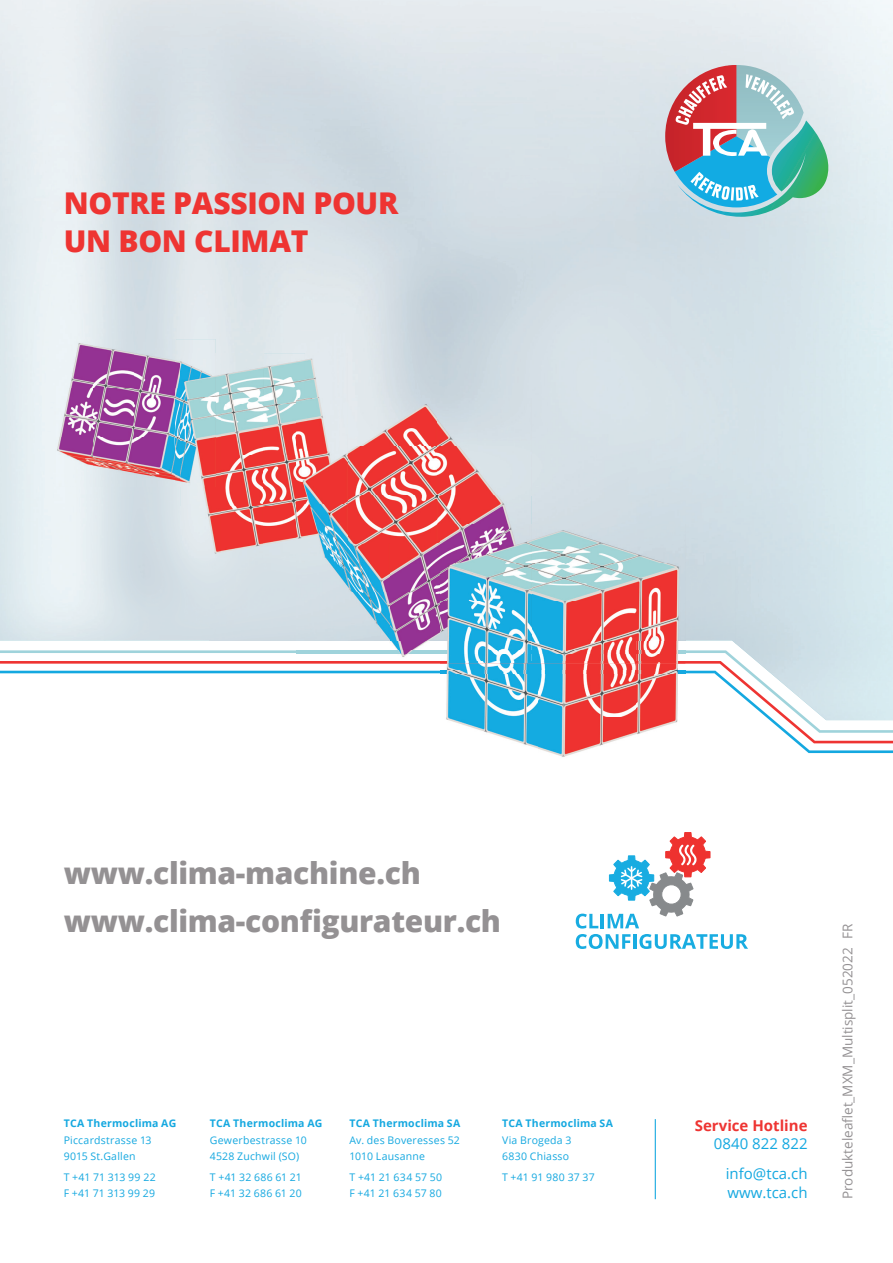
<style>
.page{position:relative;width:893px;height:1263px;background:#fff}
.page>*{position:absolute;margin:0;border:0;box-sizing:border-box;transform-origin:0 0}
.t1{font:800 30px/48.8px "Open Sans";letter-spacing:-.01em;color:#949193}
.t2{font:800 30px/37.5px "Open Sans";letter-spacing:-.01em;color:#ee3432}
.t3{font:15px/30.8px "Open Sans";color:#14a8e0;text-align:right}
.t4{font:700 15px "Open Sans";color:#ee3432}
.t5{font:13.5px "Open Sans";color:#949193}
.t6{font:10.5px/16.5px "Open Sans";letter-spacing:.02em;color:#14a8e0}
.t7{font:700 10.5px "Open Sans";letter-spacing:.02em;color:#14a8e0}
.t8{font:10.5px/16.5px "Open Sans";color:#14a8e0}
</style>
<div class="page">
<svg style="left:0;top:650px;width:893px;height:11px"></svg>
<svg style="left:0;top:661px;width:893px;height:10px"></svg>
<svg style="left:0;top:671px;width:893px;height:82px"></svg>
<hr style="left:655px;top:1119px;width:1px;height:80px;background:#14a8e0">
<svg style="left:665px;top:65px;width:170px;height:152px;background:#9fb4bb"></svg>
<svg style="left:576px;top:914px;width:22px;height:14px"></svg>
<hr style="left:601px;top:914px;width:3px;height:14px;background:#18ace1">
<svg style="left:576px;top:934px;width:54px;height:15px"></svg>
<hr style="left:633px;top:934px;width:3px;height:15px;background:#18ace1">
<svg style="left:639px;top:934px;width:109px;height:15px"></svg>
<svg style="left:608px;top:832px;width:102px;height:96px"></svg>
<img style="left:53px;top:339px;width:163px;height:49px">
<img style="left:53px;top:388px;width:127px;height:98px">
<img style="left:216px;top:353px;width:90px;height:51px">
<img style="left:306px;top:353px;width:42px;height:46px">
<img style="left:216px;top:404px;width:81px;height:51px">
<img style="left:180px;top:455px;width:117px;height:102px">
<img style="left:180px;top:353px;width:36px;height:133px">
<img style="left:297px;top:640px;width:143px;height:22px">
<img style="left:348px;top:399px;width:183px;height:145px">
<img style="left:297px;top:544px;width:143px;height:96px">
<img style="left:297px;top:650px;width:143px;height:3px">
<img style="left:297px;top:399px;width:51px;height:158px">
<img style="left:440px;top:525px;width:246px;height:232px">
<img style="left:440px;top:661px;width:246px;height:3px">
<img style="left:440px;top:661px;width:91px;height:1px">
<h1 class="t2" style="left:64px;top:183px;width:336px">NOTRE PASSION POUR<br>UN BON CLIMAT</h1>
<h1 class="t1" style="left:64px;top:847px;width:439px">www.clima-machine.ch www.clima-configurateur.ch</h1>
<p class="t7" style="left:64px;top:1116px;width:114px">TCA Thermoclima AG</p>
<p class="t6" style="left:64px;top:1131px;width:89px">Piccardstrasse 13<br>9015 St.Gallen</p>
<p class="t8" style="left:64px;top:1168px;width:93px">T +41 71 313 99 22<br>F +41 71 313 99 29</p>
<p class="t7" style="left:210px;top:1116px;width:114px">TCA Thermoclima AG</p>
<p class="t6" style="left:210px;top:1131px;width:99px">Gewerbestrasse 10<br>4528 Zuchwil (SO)</p>
<p class="t6" style="left:210px;top:1168px;width:94px">T +41 32 686 61 21<br>F +41 32 686 61 20</p>
<p class="t7" style="left:349px;top:1116px;width:112px">TCA Thermoclima SA</p>
<p class="t6" style="left:349px;top:1131px;width:112px">Av. des Boveresses 52<br>1010 Lausanne</p>
<p class="t6" style="left:349px;top:1168px;width:94px">T +41 21 634 57 50<br>F +41 21 634 57 80</p>
<p class="t7" style="left:502px;top:1116px;width:112px">TCA Thermoclima SA</p>
<p class="t6" style="left:502px;top:1131px;width:71px">Via Brogeda 3<br>6830 Chiasso</p>
<p class="t6" style="left:502px;top:1168px;width:94px">T +41 91 980 37 37</p>
<h2 class="t4" style="left:695px;top:1115px;width:114px">Service Hotline</h2>
<h2 class="t3" style="left:714px;top:1127px;width:95px">0840 822 822 info@tca.ch</h2>
<h2 class="t3" style="left:727px;top:1176px;width:82px">www.tca.ch</h2>
<p class="t5" style="left:838px;top:939px;width:17px;rotate:-90deg">FR</p>
<p class="t5" style="left:838px;top:1199px;width:253px;rotate:-90deg">Produkteleaflet_MXM_Multisplit_052022</p>
</div>
